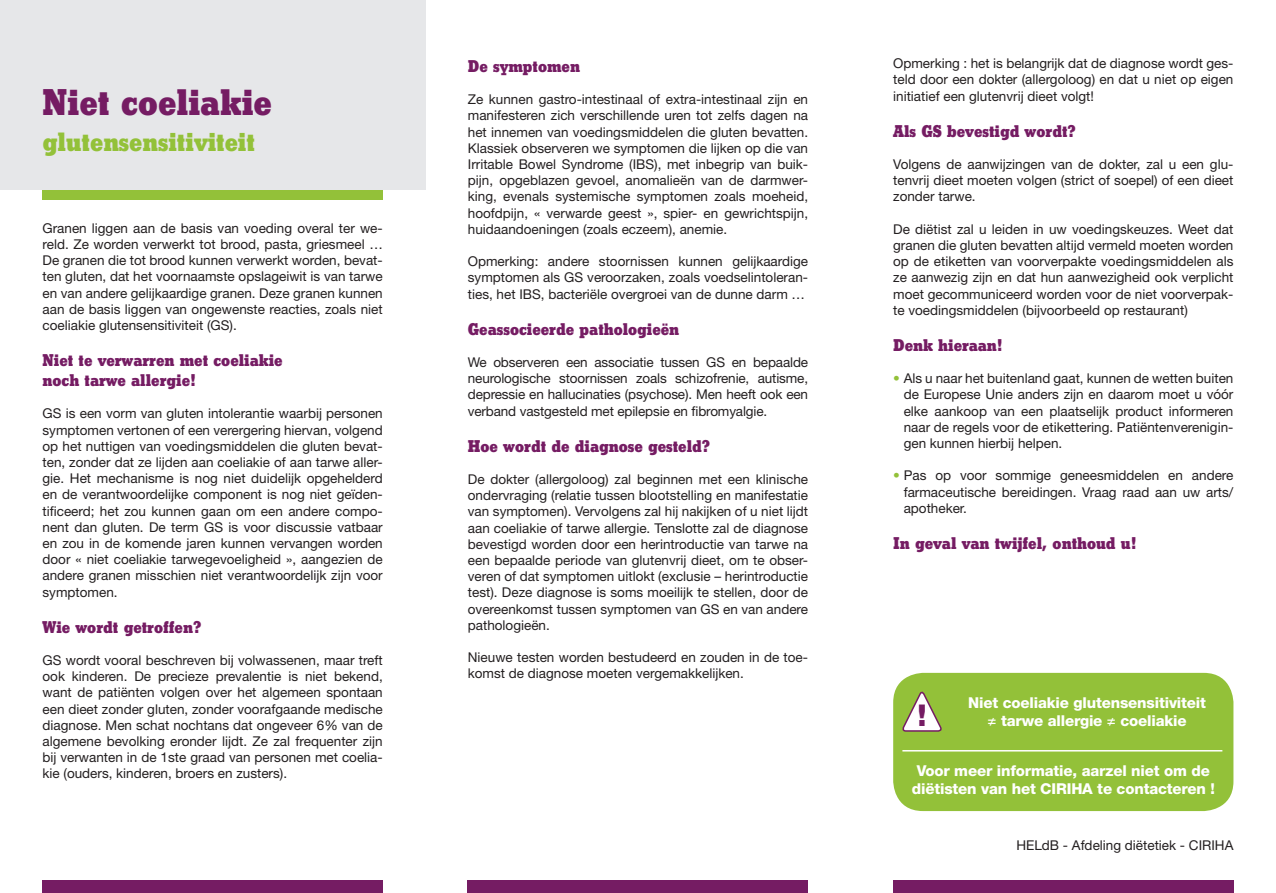
<style>
.page{position:relative;width:1276px;height:893px;background:#fff}
.page>*{position:absolute;margin:0;border:0;box-sizing:border-box;transform-origin:0 0}
.t1{font:800 36px "Stymie BT";color:#751c63}
.t2{font:800 29.85px "Stymie BT";color:#751c63}
.t3{font:800 25.8px "Stymie BT";color:#93c139}
.t4{font:800 16.5px/19.8px "Stymie BT";color:#751c63}
.t5{font:800 15px/18px "Helvetica Neue LT Std";letter-spacing:-.01em;color:#fff;text-align:center}
.t6{font:13.5px/16.2px "Helvetica Neue LT Std";color:#231f20;text-align:justify}
.s1{color:#93c139}
</style>
<div class="page">
<div style="left:43px;top:187px;width:340px;height:13px;background:#93c139"></div>
<div style="left:0;top:0;width:425px;height:189px;background:#e6e7e9"></div>
<div style="left:43px;top:880px;width:340px;height:13px;background:#751c63"></div>
<div style="left:468px;top:880px;width:340px;height:13px;background:#751c63"></div>
<div style="left:893px;top:880px;width:340px;height:13px;background:#751c63"></div>
<div style="left:893px;top:673px;width:340px;height:138px;background:#93c139;border-radius:30px"></div>
<svg style="left:902px;top:691px;width:40px;height:41px"></svg>
<hr style="left:902px;top:750px;width:320px;height:1px;background:#fff">
<p class="t1" style="left:43px;top:81px;width:231px">Niet coeliakie</p>
<p class="t3" style="left:43px;top:127px;width:214px">glutensensitiviteit</p>
<p class="t6" style="left:43px;top:220px;width:342px">Granen liggen aan de basis van voeding overal ter we&shy;reld. Ze worden verwerkt tot brood, pasta, griesmeel … De granen die tot brood kunnen verwerkt worden, bevat&shy;ten gluten, dat het voornaamste opslageiwit is van tarwe en van andere gelijkaardige granen. Deze granen kunnen aan de basis liggen van ongewenste reacties, zoals niet coeliakie glutensensitiviteit (GS).</p>
<p class="t4" style="left:43px;top:350px;width:241px">Niet te verwarren met coeliakie noch tarwe allergie!</p>
<p class="t6" style="left:43px;top:405px;width:342px">GS is een vorm van gluten intolerantie waarbij personen symptomen vertonen of een verergering hiervan, volgend op het nuttigen van voedingsmiddelen die gluten bevat&shy;ten, zonder dat ze lijden aan coeliakie of aan tarwe aller&shy;gie. Het mechanisme is nog niet duidelijk opgehelderd en de verantwoordelijke component is nog niet geïden&shy;tificeerd; het zou kunnen gaan om een andere compo&shy;nent dan gluten. De term GS is voor discussie vatbaar en zou in de komende jaren kunnen vervangen worden door « niet coeliakie tarwegevoeligheid », aangezien de andere granen misschien niet verantwoordelijk zijn voor symptomen.</p>
<p class="t4" style="left:43px;top:617px;width:160px">Wie wordt getroffen?</p>
<p class="t6" style="left:43px;top:652px;width:342px">GS wordt vooral beschreven bij volwassenen, maar treft ook kinderen. De precieze prevalentie is niet bekend, want de patiënten volgen over het algemeen spontaan een dieet zonder gluten, zonder voorafgaande medische diagnose. Men schat nochtans dat ongeveer 6% van de algemene bevolking eronder lijdt. Ze zal frequenter zijn bij verwanten in de 1ste graad van personen met coelia&shy;kie (ouders, kinderen, broers en zusters).</p>
<p class="t4" style="left:468px;top:56px;width:114px">De symptomen</p>
<p class="t6" style="left:468px;top:91px;width:342px">Ze kunnen gastro-intestinaal of extra-intestinaal zijn en manifesteren zich verschillende uren tot zelfs dagen na het innemen van voedingsmiddelen die gluten bevatten.<br>Klassiek observeren we symptomen die lijken op die van Irritable Bowel Syndrome (IBS), met inbegrip van buik&shy;pijn, opgeblazen gevoel, anomalieën van de darmwer&shy;king, evenals systemische symptomen zoals moeheid, hoofdpijn, « verwarde geest », spier- en gewrichtspijn, huidaandoeningen (zoals eczeem), anemie.</p>
<p class="t6" style="left:468px;top:253px;width:342px">Opmerking: andere stoornissen kunnen gelijkaardige symptomen als GS veroorzaken, zoals voedselintoleran&shy;ties, het IBS, bacteriële overgroei van de dunne darm …</p>
<p class="t4" style="left:468px;top:319px;width:213px">Geassocieerde pathologieën</p>
<p class="t6" style="left:468px;top:354px;width:342px">We observeren een associatie tussen GS en bepaalde neurologische stoornissen zoals schizofrenie, autisme, depressie en hallucinaties (psychose). Men heeft ook een verband vastgesteld met epilepsie en fibromyalgie.</p>
<p class="t4" style="left:468px;top:436px;width:244px">Hoe wordt de diagnose gesteld?</p>
<p class="t6" style="left:468px;top:471px;width:342px">De dokter (allergoloog) zal beginnen met een klinische ondervraging (relatie tussen blootstelling en manifestatie van symptomen). Vervolgens zal hij nakijken of u niet lijdt aan coeliakie of tarwe allergie. Tenslotte zal de diagnose bevestigd worden door een herintroductie van tarwe na een bepaalde periode van glutenvrij dieet, om te obser&shy;veren of dat symptomen uitlokt (exclusie – herintroductie test). Deze diagnose is soms moeilijk te stellen, door de overeenkomst tussen symptomen van GS en van andere pathologieën.</p>
<p class="t6" style="left:468px;top:649px;width:342px">Nieuwe testen worden bestudeerd en zouden in de toe&shy;komst de diagnose moeten vergemakkelijken.</p>
<p class="t6" style="left:893px;top:55px;width:342px">Opmerking : het is belangrijk dat de diagnose wordt ges&shy;teld door een dokter (allergoloog) en dat u niet op eigen initiatief een glutenvrij dieet volgt!</p>
<p class="t4" style="left:893px;top:121px;width:184px">Als GS bevestigd wordt?</p>
<p class="t6" style="left:893px;top:156px;width:342px">Volgens de aanwijzingen van de dokter, zal u een glu&shy;tenvrij dieet moeten volgen (strict of soepel) of een dieet zonder tarwe.</p>
<p class="t6" style="left:893px;top:221px;width:342px">De diëtist zal u leiden in uw voedingskeuzes. Weet dat granen die gluten bevatten altijd vermeld moeten worden op de etiketten van voorverpakte voedingsmiddelen als ze aanwezig zijn en dat hun aanwezigheid ook verplicht moet gecommuniceerd worden voor de niet voorverpak&shy;te voedingsmiddelen (bijvoorbeeld op restaurant)</p>
<p class="t4" style="left:893px;top:335px;width:111px">Denk hieraan!</p>
<p class="t6" style="left:903px;top:370px;width:331px;text-indent:-11px"><span class="s1">•</span> Als u naar het buitenland gaat, kunnen de wetten buiten de Europese Unie anders zijn en daarom moet u vóór elke aankoop van een plaatselijk product informeren naar de regels voor de etikettering. Patiëntenverenigin&shy;gen kunnen hierbij helpen.</p>
<p class="t6" style="left:903px;top:467px;width:331px;text-indent:-11px"><span class="s1">•</span> Pas op voor sommige geneesmiddelen en andere farmaceutische bereidingen. Vraag raad aan uw arts/ apotheker.</p>
<p class="t4" style="left:893px;top:533px;width:245px">In geval van twijfel, onthoud u!</p>
<p class="t5" style="left:968px;top:694px;width:239px">Niet coeliakie glutensensitiviteit</p>
<p class="t2" style="left:916px;top:697px;width:12px">!</p>
<p class="t5" style="left:987px;top:712px;width:200px">≠ tarwe allergie ≠ coeliakie</p>
<p class="t5" style="left:912px;top:761px;width:304px">Voor meer informatie, aarzel niet om de diëtisten van het CIRIHA te contacteren !</p>
<p class="t6" style="left:1016px;top:837px;width:219px">HELdB - Afdeling diëtetiek - CIRIHA</p>
</div>
